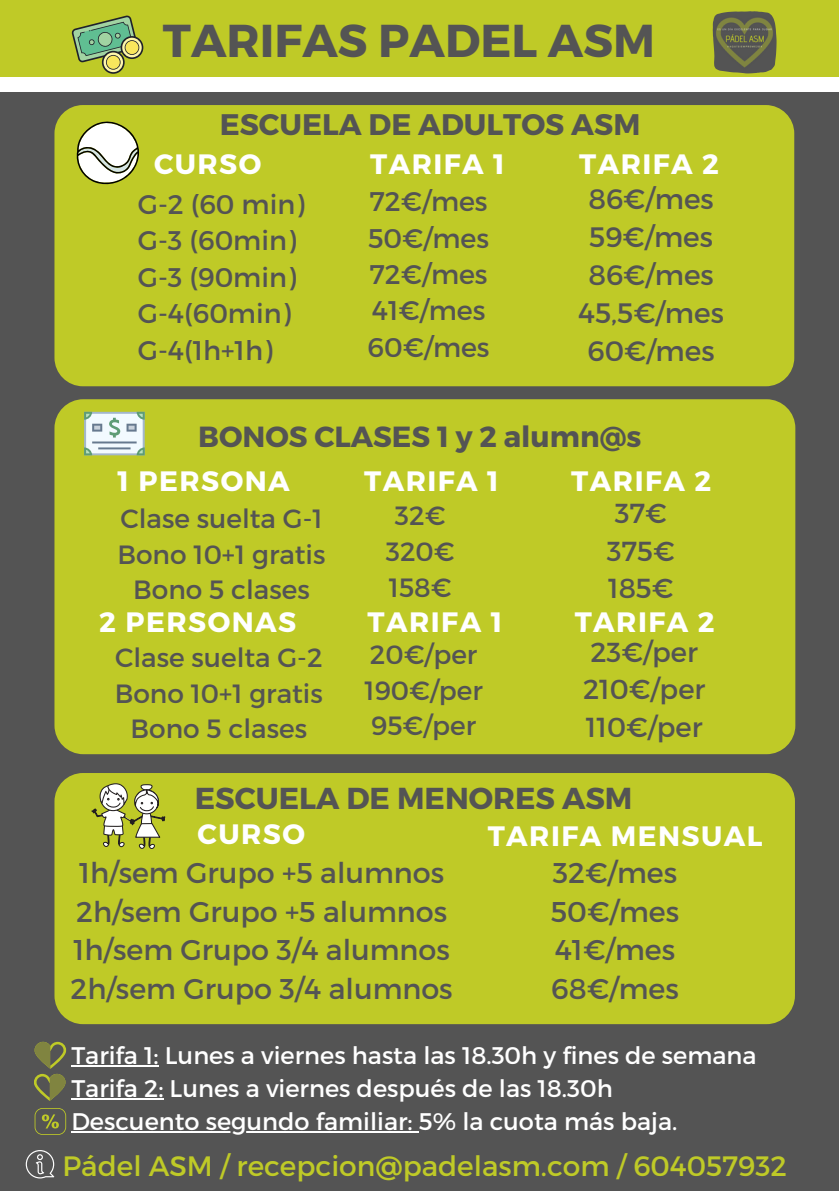
<style>
.page{position:relative;width:839px;height:1191px;background:#fff}
.page>*{position:absolute;margin:0;border:0;box-sizing:border-box;transform-origin:0 0}
.t1{font:700 46px "Montserrat";color:#545454}
.t2{font:700 30.2px "Montserrat";color:#545454}
.t3{font:700 29.8px "Montserrat";color:#545454}
.t4{font:700 29.2px "Montserrat";color:#545454}
.t5{font:28.6px "Montserrat";color:#545454}
.t6{font:700 28px "Montserrat";letter-spacing:.05em;color:#fff}
.t7{font:28px "Montserrat";color:#bfca27}
.t8{font:28px "Montserrat";color:#545454}
.t9{font:27.4px "Montserrat";color:#545454}
.t10{font:27px "Montserrat";color:#545454}
.t11{font:26.4px "Montserrat";color:#545454}
.t12{font:24px "Montserrat";color:#fff}
</style>
<div class="page">
<div style="left:0;top:0;width:838px;height:77px;background:#bfca27"></div>
<div style="left:0;top:92px;width:838px;height:1099px;background:#545454"></div>
<div style="left:54px;top:773px;width:740px;height:251px;background:#bfca27;border-radius:28px"></div>
<div style="left:54px;top:105px;width:740px;height:281px;background:#bfca27;border-radius:28px"></div>
<div style="left:54px;top:399px;width:741px;height:355px;background:#bfca27;border-radius:29px"></div>
<img style="left:712px;top:11px;width:64px;height:62px">
<svg style="left:71px;top:15px;width:72px;height:59px"></svg>
<svg style="left:76px;top:121px;width:63px;height:64px"></svg>
<svg style="left:84px;top:412px;width:60px;height:43px;background:#ccdcdf"></svg>
<svg style="left:91px;top:783px;width:74px;height:66px"></svg>
<svg style="left:35px;top:1108px;width:31px;height:27px"></svg>
<svg style="left:35px;top:1042px;width:31px;height:59px"></svg>
<hr style="left:71px;top:1065px;width:88px;height:2px;background:#fff">
<hr style="left:71px;top:1098px;width:92px;height:2px;background:#fff">
<hr style="left:71px;top:1131px;width:348px;height:2px;background:#fff">
<svg style="left:26px;top:1150px;width:28px;height:29px"></svg>
<p class="t1" style="left:163px;top:11px;width:493px">TARIFAS PADEL ASM</p>
<p class="t3" style="left:220px;top:105px;width:422px">ESCUELA DE ADULTOS ASM</p>
<p class="t6" style="left:154px;top:146px;width:109px">CURSO</p>
<p class="t6" style="left:579px;top:146px;width:141px">TARIFA 2</p>
<p class="t6" style="left:370px;top:146px;width:136px">TARIFA 1</p>
<p class="t10" style="left:369px;top:184px;width:120px">72€/mes</p>
<p class="t10" style="left:368px;top:220px;width:123px">50€/mes</p>
<p class="t10" style="left:369px;top:257px;width:120px">72€/mes</p>
<p class="t10" style="left:372px;top:293px;width:115px">41€/mes</p>
<p class="t10" style="left:367px;top:330px;width:124px">60€/mes</p>
<p class="t8" style="left:588px;top:181px;width:127px">86€/mes</p>
<p class="t8" style="left:589px;top:219px;width:125px">59€/mes</p>
<p class="t8" style="left:588px;top:257px;width:127px">86€/mes</p>
<p class="t8" style="left:578px;top:295px;width:147px">45,5€/mes</p>
<p class="t8" style="left:587px;top:333px;width:128px">60€/mes</p>
<p class="t10" style="left:138px;top:187px;width:168px">G-2 (60 min)</p>
<p class="t10" style="left:138px;top:223px;width:160px">G-3 (60min)</p>
<p class="t10" style="left:138px;top:260px;width:160px">G-3 (90min)</p>
<p class="t10" style="left:138px;top:296px;width:154px">G-4(60min)</p>
<p class="t10" style="left:138px;top:333px;width:136px">G-4(1h+1h)</p>
<p class="t4" style="left:198px;top:417px;width:444px">BONOS CLASES 1 y 2 alumn@s</p>
<p class="t6" style="left:118px;top:463px;width:174px">1 PERSONA</p>
<p class="t6" style="left:571px;top:463px;width:141px">TARIFA 2</p>
<p class="t9" style="left:614px;top:496px;width:54px">37€</p>
<p class="t9" style="left:606px;top:533px;width:70px">375€</p>
<p class="t9" style="left:608px;top:570px;width:67px">185€</p>
<p class="t6" style="left:364px;top:463px;width:136px">TARIFA 1</p>
<p class="t11" style="left:395px;top:499px;width:52px">32€</p>
<p class="t11" style="left:386px;top:534px;width:70px">320€</p>
<p class="t11" style="left:389px;top:570px;width:64px">158€</p>
<p class="t6" style="left:367px;top:604px;width:136px">TARIFA 1</p>
<p class="t6" style="left:574px;top:604px;width:141px">TARIFA 2</p>
<p class="t11" style="left:120px;top:501px;width:204px">Clase suelta G-1</p>
<p class="t11" style="left:117px;top:537px;width:209px">Bono 10+1 gratis</p>
<p class="t11" style="left:133px;top:573px;width:178px">Bono 5 clases</p>
<p class="t6" style="left:99px;top:604px;width:198px">2 PERSONAS</p>
<p class="t11" style="left:115px;top:640px;width:209px">Clase suelta G-2</p>
<p class="t11" style="left:115px;top:676px;width:209px">Bono 10+1 gratis</p>
<p class="t11" style="left:130px;top:712px;width:178px">Bono 5 clases</p>
<p class="t11" style="left:370px;top:637px;width:109px">20€/per</p>
<p class="t11" style="left:364px;top:673px;width:120px">190€/per</p>
<p class="t11" style="left:371px;top:709px;width:106px">95€/per</p>
<p class="t9" style="left:590px;top:635px;width:109px">23€/per</p>
<p class="t9" style="left:583px;top:672px;width:124px">210€/per</p>
<p class="t9" style="left:585px;top:709px;width:118px">110€/per</p>
<p class="t2" style="left:195px;top:778px;width:439px">ESCUELA DE MENORES ASM</p>
<p class="t6" style="left:197px;top:816px;width:109px">CURSO</p>
<p class="t6" style="left:487px;top:817px;width:276px">TARIFA MENSUAL</p>
<p class="t5" style="left:79px;top:854px;width:366px">1h/sem Grupo +5 alumnos</p>
<p class="t5" style="left:76px;top:893px;width:372px">2h/sem Grupo +5 alumnos</p>
<p class="t5" style="left:73px;top:932px;width:378px">1h/sem Grupo 3/4 alumnos</p>
<p class="t5" style="left:71px;top:970px;width:383px">2h/sem Grupo 3/4 alumnos</p>
<p class="t5" style="left:553px;top:854px;width:126px">32€/mes</p>
<p class="t5" style="left:551px;top:893px;width:130px">50€/mes</p>
<p class="t5" style="left:555px;top:932px;width:122px">41€/mes</p>
<p class="t5" style="left:551px;top:970px;width:129px">68€/mes</p>
<p class="t12" style="left:71px;top:1040px;width:686px">Tarifa 1: Lunes a viernes hasta las 18.30h y fines de semana</p>
<p class="t12" style="left:71px;top:1073px;width:543px">Tarifa 2: Lunes a viernes después de las 18.30h</p>
<p class="t12" style="left:71px;top:1106px;width:607px">Descuento segundo familiar: 5% la cuota más baja.</p>
<p class="t7" style="left:62px;top:1148px;width:726px">Pádel ASM / recepcion@padelasm.com / 604057932</p>
</div>
